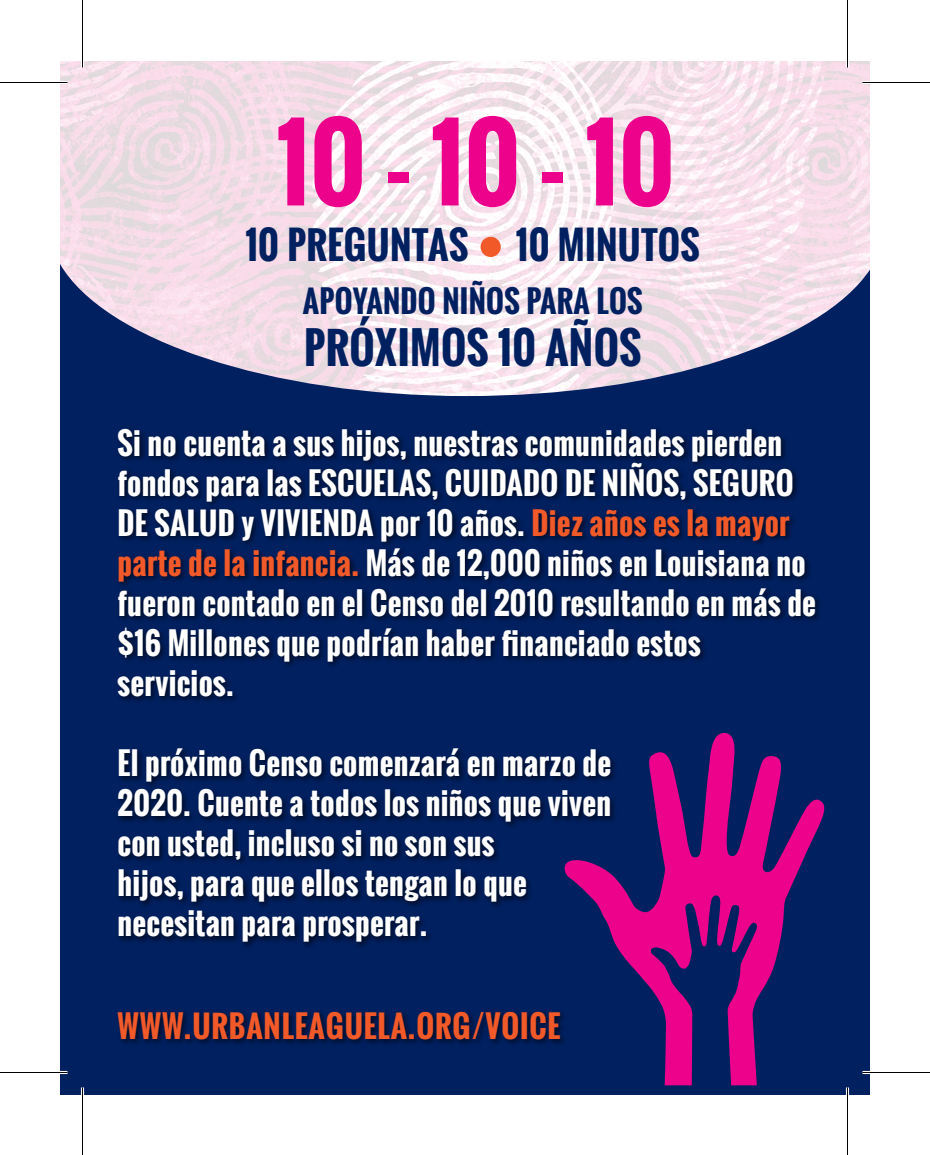
<style>
.page{position:relative;width:930px;height:1155px;background:#fff}
.page>*{position:absolute;margin:0;border:0;box-sizing:border-box;transform-origin:0 0}
.t1{font:700 100px "Oswald";color:#ed028c}
.t2{font:700 42.5px "Oswald";letter-spacing:.01em;color:#00205f}
.t3{font:700 37.5px "Oswald";letter-spacing:.01em;color:#00205f}
.t4{font:700 30px/40px "Oswald";letter-spacing:.01em;color:#fff}
.t5{font:700 30px "Oswald";letter-spacing:.03em;color:#f15929}
.t6{font:700 30px "Oswald";letter-spacing:.01em;color:#00205f}
.s1{color:#f15929}
</style>
<div class="page">
<div style="left:60px;top:605px;width:810px;height:490px;background:#00205f"></div>
<img style="left:60px;top:62px;width:810px;height:202px">
<img style="left:118px;top:1012px;width:445px;height:32px">
<svg style="left:60px;top:264px;width:810px;height:341px;background:#868bab"></svg>
<img style="left:112px;top:423px;width:721px;height:524px">
<svg style="left:563px;top:732px;width:263px;height:353px"></svg>
<div style="left:481px;top:237px;width:20px;height:20px;background:#f15929;border-radius:50%"></div>
<hr style="left:0;top:81px;width:68px;height:3px;background:#fff">
<hr style="left:862px;top:81px;width:68px;height:3px;background:#fff">
<hr style="left:0;top:1071px;width:68px;height:3px;background:#fff">
<hr style="left:862px;top:1071px;width:68px;height:3px;background:#fff">
<hr style="left:81px;top:0;width:3px;height:68px;background:#fff">
<hr style="left:81px;top:1088px;width:3px;height:67px;background:#fff">
<hr style="left:846px;top:0;width:3px;height:68px;background:#fff">
<hr style="left:846px;top:1088px;width:3px;height:67px;background:#fff">
<hr style="left:0;top:82px;width:68px;height:1px;background:#000">
<hr style="left:862px;top:82px;width:68px;height:1px;background:#000">
<hr style="left:0;top:1072px;width:68px;height:1px;background:#000">
<hr style="left:862px;top:1072px;width:68px;height:1px;background:#000">
<hr style="left:82px;top:0;width:1px;height:68px;background:#000">
<hr style="left:82px;top:1088px;width:1px;height:67px;background:#000">
<hr style="left:847px;top:0;width:1px;height:68px;background:#000">
<hr style="left:847px;top:1088px;width:1px;height:67px;background:#000">
<h1 class="t1" style="left:276px;top:88px;width:400px">10 - 10 - 10</h1>
<p class="t3" style="left:246px;top:217px;width:224px">10 PREGUNTAS</p>
<p class="t3" style="left:516px;top:217px;width:185px">10 MINUTOS</p>
<p class="t6" style="left:303px;top:278px;width:341px">APOYANDO NIÑOS PARA LOS</p>
<h2 class="t2" style="left:304px;top:316px;width:339px">PRÓXIMOS 10 AÑOS</h2>
<p class="t4" style="left:118px;top:424px;width:700px">Si no cuenta a sus hijos, nuestras comunidades pierden fondos para las ESCUELAS, CUIDADO DE NIÑOS, SEGURO DE SALUD y VIVIENDA por 10 años. <span class="s1">Diez años es la mayor parte de la infancia.</span> Más de 12,000 niños en Louisiana no fueron contado en el Censo del 2010 resultando en más de $16 Millones que podrían haber financiado estos servicios.</p>
<p class="t4" style="left:118px;top:744px;width:495px">El próximo Censo comenzará en marzo de 2020. Cuente a todos los niños que viven con usted, incluso si no son sus<br>hijos, para que ellos tengan lo que necesitan para prosperar.</p>
<p class="t5" style="left:118px;top:1004px;width:444px">WWW.URBANLEAGUELA.ORG/VOICE</p>
</div>
